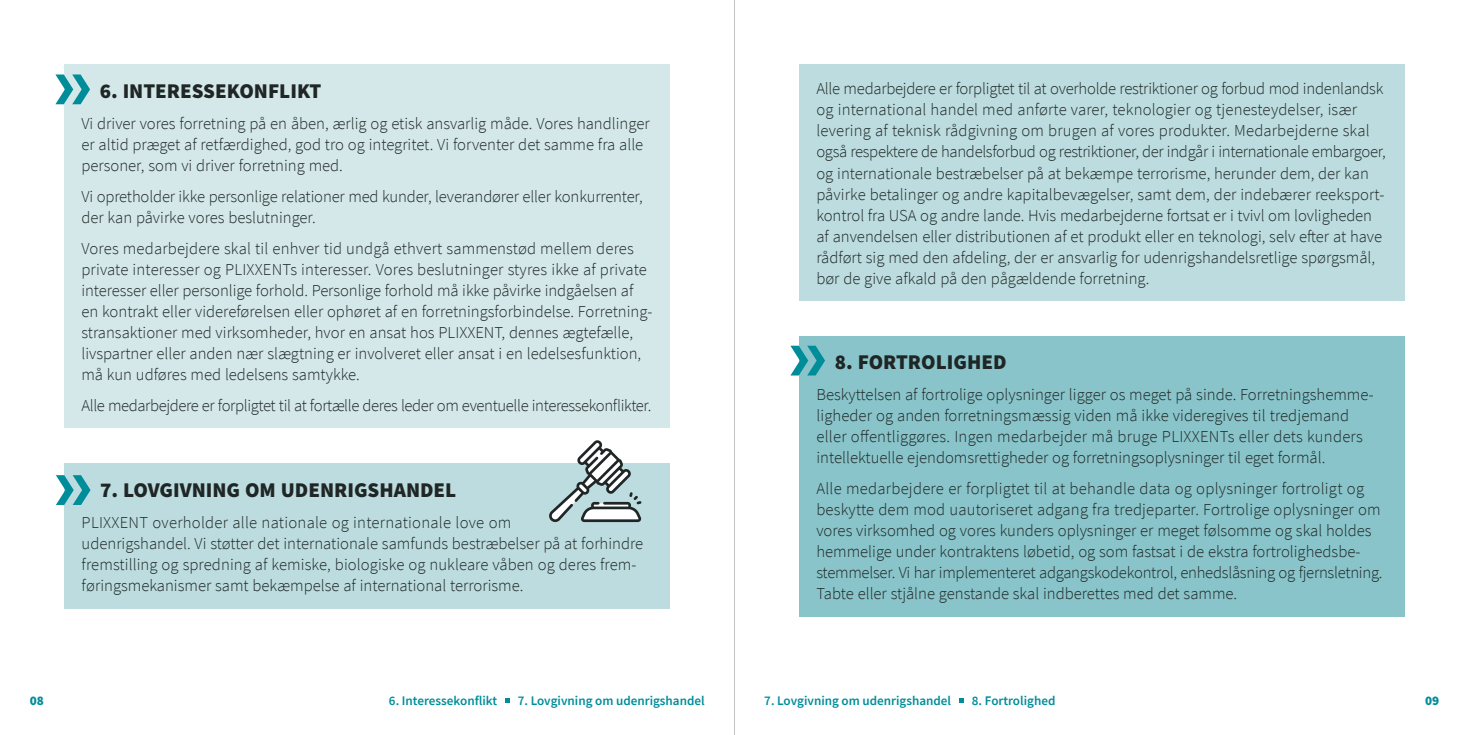
<style>
.page{position:relative;width:1469px;height:735px;background:#fff}
.page>*{position:absolute;margin:0;border:0;box-sizing:border-box;transform-origin:0 0}
.t1{font:900 21px "Source Sans Pro";color:#1f2625}
.t2{font:300 16.62px/21px "Source Sans Pro";color:#1f2625}
.t3{font:300 16.62px "Source Sans Pro";letter-spacing:-.025em;color:#1f2625}
.t4{font:600 13.12px "Source Sans Pro";color:#008d9a}
.t5{font:900 13.12px "Source Sans Pro";color:#008d9a}
</style>
<div class="page">
<svg style="left:959px;top:698px;width:5px;height:5px"></svg>
<svg style="left:505px;top:698px;width:5px;height:5px"></svg>
<div style="left:64px;top:64px;width:606px;height:364px;background:#d4e8ea"></div>
<svg style="left:55px;top:74px;width:35px;height:30px"></svg>
<div style="left:64px;top:462px;width:605px;height:146px;background:#bcdcdf"></div>
<div style="left:799px;top:64px;width:605px;height:237px;background:#bcdcdf"></div>
<svg style="left:56px;top:475px;width:35px;height:29px"></svg>
<div style="left:799px;top:335px;width:605px;height:281px;background:#88c4ca"></div>
<svg style="left:790px;top:345px;width:35px;height:30px"></svg>
<svg style="left:549px;top:440px;width:92px;height:81px"></svg>
<hr style="left:734px;top:0;width:1px;height:734px;background:#85878b">
<p class="t1" style="left:100px;top:76px;width:223px">6. INTERESSEKONFLIKT</p>
<p class="t2" style="left:81px;top:113px;width:569px">Vi driver vores forretning på en åben, ærlig og etisk ansvarlig måde. Vores handlinger er altid præget af retfærdighed, god tro og integritet. Vi forventer det samme fra alle personer, som vi driver forretning med.</p>
<p class="t2" style="left:81px;top:185px;width:563px">Vi opretholder ikke personlige relationer med kunder, leverandører eller konkurrenter, der kan påvirke vores beslutninger.</p>
<p class="t2" style="left:81px;top:237px;width:572px">Vores medarbejdere skal til enhver tid undgå ethvert sammenstød mellem deres private interesser og PLIXXENTs interesser. Vores beslutninger styres ikke af private interesser eller personlige forhold. Personlige forhold må ikke påvirke indgåelsen af en kontrakt eller videreførelsen eller ophøret af en forretningsforbindelse. Forretning&shy;stransaktioner med virksomheder, hvor en ansat hos PLIXXENT, dennes ægtefælle, livspartner eller anden nær slægtning er involveret eller ansat i en ledelsesfunktion, må kun udføres med ledelsens samtykke.</p>
<p class="t3" style="left:81px;top:395px;width:571px">Alle medarbejdere er forpligtet til at fortælle deres leder om eventuelle interessekonflikter.</p>
<p class="t1" style="left:100px;top:475px;width:358px">7. LOVGIVNING OM UDENRIGSHANDEL</p>
<p class="t2" style="left:82px;top:511px;width:563px">PLIXXENT overholder alle nationale og internationale love om<br>udenrigshandel. Vi støtter det internationale samfunds bestræbelser på at forhindre fremstilling og spredning af kemiske, biologiske og nukleare våben og deres frem&shy;føringsmekanismer samt bekæmpelse af international terrorisme.</p>
<p class="t2" style="left:816px;top:78px;width:571px">Alle medarbejdere er forpligtet til at overholde restriktioner og forbud mod indenlandsk og international handel med anførte varer, teknologier og tjenesteydelser, især levering af teknisk rådgivning om brugen af vores produkter. Medarbejderne skal også respektere de handelsforbud og restriktioner, der indgår i internationale embargoer, og internationale bestræbelser på at bekæmpe terrorisme, herunder dem, der kan påvirke betalinger og andre kapitalbevægelser, samt dem, der indebærer reeksport&shy;kontrol fra USA og andre lande. Hvis medarbejderne fortsat er i tvivl om lovligheden af anvendelsen eller distributionen af et produkt eller en teknologi, selv efter at have rådført sig med den afdeling, der er ansvarlig for udenrigshandelsretlige spørgsmål, bør de give afkald på den pågældende forretning.</p>
<p class="t1" style="left:834px;top:347px;width:173px">8. FORTROLIGHED</p>
<p class="t2" style="left:816px;top:383px;width:558px">Beskyttelsen af fortrolige oplysninger ligger os meget på sinde. Forretningshemme&shy;ligheder og anden forretningsmæssig viden må ikke videregives til tredjemand eller offentliggøres. Ingen medarbejder må bruge PLIXXENTs eller dets kunders intellektuelle ejendomsrettigheder og forretningsoplysninger til eget formål.</p>
<p class="t2" style="left:816px;top:477px;width:567px">Alle medarbejdere er forpligtet til at behandle data og oplysninger fortroligt og beskytte dem mod uautoriseret adgang fra tredjeparter. Fortrolige oplysninger om vores virksomhed og vores kunders oplysninger er meget følsomme og skal holdes hemmelige under kontraktens løbetid, og som fastsat i de ekstra fortrolighedsbe&shy;stemmelser. Vi har implementeret adgangskodekontrol, enhedslåsning og fjernsletning.<br>Tabte eller stjålne genstande skal indberettes med det samme.</p>
<p class="t5" style="left:30px;top:691px;width:16px">08</p>
<p class="t4" style="left:389px;top:691px;width:110px">6. Interessekonflikt</p>
<p class="t4" style="left:518px;top:691px;width:188px">7. Lovgivning om udenrigshandel</p>
<p class="t4" style="left:764px;top:691px;width:188px">7. Lovgivning om udenrigshandel</p>
<p class="t4" style="left:971px;top:691px;width:85px">8. Fortrolighed</p>
<p class="t5" style="left:1424px;top:691px;width:16px">09</p>
</div>
